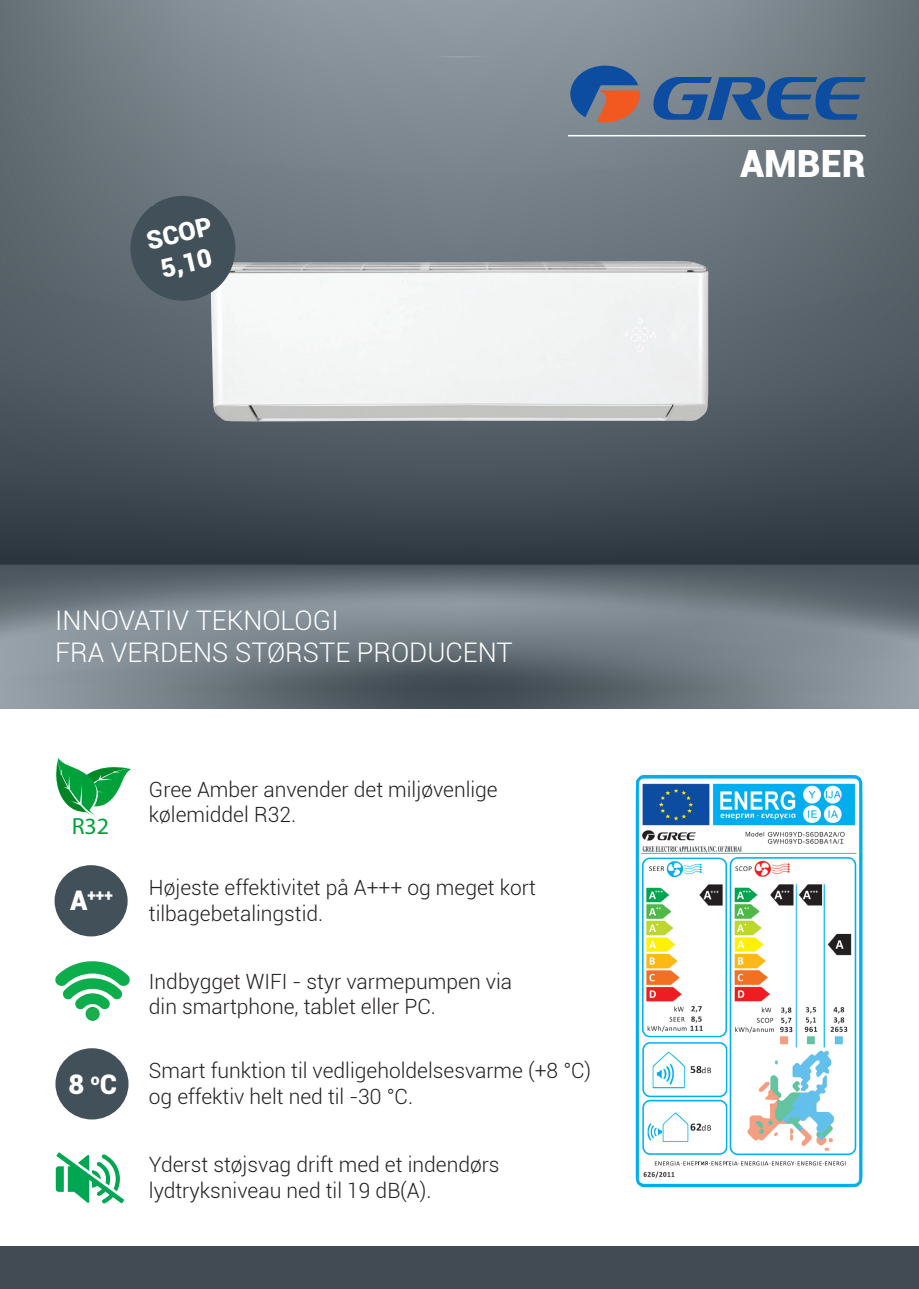
<style>
.page{position:relative;width:919px;height:1289px;background:#fff}
.page>*{position:absolute;margin:0;border:0;box-sizing:border-box;transform-origin:0 0}
.t1{font:900 37.5px "Roboto";color:#fff}
.t2{font:300 27px "Roboto";color:#fff}
.t3{font:900 27px "Roboto";color:#fff}
.t4{font:900 25.5px "Roboto";color:#fff}
.t5{font:900 23.4px "Ridley Grotesk";color:#00a13a}
.t6{font:300 21px/25.2px "Roboto";color:#231f20}
.t7{font:900 18px "Roboto";color:#fff}
.t8{font:900 15.75px "Roboto";color:#fff}
.s1{font-size:27px}
</style>
<div class="page">
<img style="left:0;top:0;width:918px;height:708px">
<hr style="left:568px;top:135px;width:297px;height:1px;background:#fff">
<div style="left:56px;top:1048px;width:72px;height:70px;background:#425159;border-radius:50%"></div>
<div style="left:55px;top:1048px;width:73px;height:71px;border:2px solid #425159;border-radius:50%"></div>
<img style="left:635px;top:774px;width:227px;height:413px">
<div style="left:55px;top:865px;width:72px;height:70px;background:#425159;border-radius:50%"></div>
<div style="left:55px;top:865px;width:73px;height:71px;border:2px solid #425159;border-radius:50%"></div>
<img style="left:210px;top:261px;width:498px;height:161px">
<svg style="left:56px;top:1152px;width:68px;height:51px"></svg>
<svg style="left:570px;top:66px;width:70px;height:56px"></svg>
<svg style="left:647px;top:76px;width:218px;height:45px"></svg>
<div style="left:0;top:1246px;width:918px;height:42px;background:#424a54"></div>
<svg style="left:56px;top:758px;width:75px;height:59px"></svg>
<svg style="left:55px;top:961px;width:75px;height:49px"></svg>
<div style="left:86px;top:1007px;width:13px;height:13px;background:#1cac4b;border-radius:50%"></div>
<div style="left:86px;top:1006px;width:14px;height:14px;border:2px solid #0cae4c;border-radius:50%"></div>
<svg style="left:125px;top:191px;width:115px;height:115px"></svg>
<p class="t4" style="left:143px;top:223px;width:68px;rotate:-13deg">SCOP</p>
<p class="t4" style="left:157px;top:251px;width:53px;rotate:-13deg">5,10</p>
<p class="t7" style="left:156px;top:219px;width:38px">5,10</p>
<p class="t2" style="left:55px;top:601px;width:285px">INNOVATIV TEKNOLOGI</p>
<p class="t2" style="left:55px;top:634px;width:459px">FRA VERDENS STØRSTE PRODUCENT</p>
<p class="t5" style="left:72px;top:811px;width:39px">R32</p>
<p class="t8" style="left:70px;top:884px;width:44px"><span class="s1">A</span>+++</p>
<p class="t3" style="left:68px;top:1065px;width:50px">8 <sup>o</sup>C</p>
<p class="t6" style="left:149px;top:776px;width:350px">Gree Amber anvender det miljøvenlige</p>
<p class="t6" style="left:149px;top:801px;width:149px">kølemiddel R32.</p>
<p class="t6" style="left:149px;top:874px;width:388px">Højeste effektivitet på A+++ og meget kort tilbagebetalingstid.</p>
<p class="t6" style="left:149px;top:968px;width:365px">Indbygget WIFI - styr varmepumpen via</p>
<p class="t6" style="left:149px;top:993px;width:288px">din smartphone, tablet eller PC.</p>
<p class="t6" style="left:149px;top:1057px;width:443px">Smart funktion til vedligeholdelsesvarme (+8 °C) og effektiv helt ned til -30 °C.</p>
<p class="t6" style="left:149px;top:1151px;width:352px">Yderst støjsvag drift med et indendørs</p>
<p class="t6" style="left:149px;top:1176px;width:284px">lydtryksniveau ned til 19 dB(A).</p>
<p class="t1" style="left:740px;top:137px;width:127px">AMBER</p>
</div>
